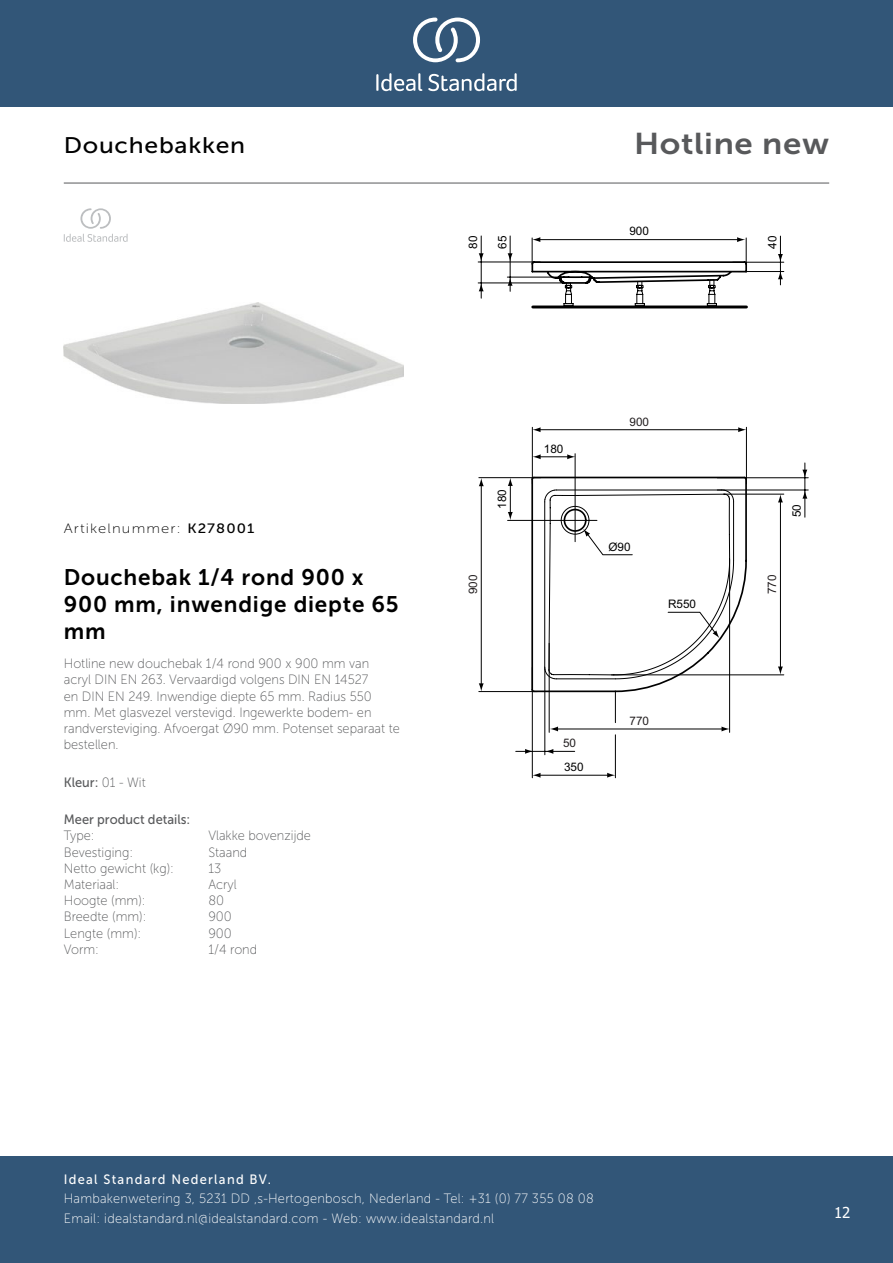
<style>
.page{position:relative;width:893px;height:1263px;background:#fff}
.page>*{position:absolute;margin:0;border:0;box-sizing:border-box;transform-origin:0 0}
.t1{font:30px "Museo Sans 700";letter-spacing:.02em;color:#58595b;scale:1.1 1}
.t2{font:22.5px/27px "Museo Sans 700";letter-spacing:.035em;color:#000}
.t3{font:22.5px "Museo Sans 500";letter-spacing:.03em;color:#000;scale:1.1 1}
.t4{font:15px "Tahoma";color:#fff}
.t5{font:13.5px/16.2px "Museo Sans 100";color:#58595b;scale:.95 1}
.t6{font:13.5px/19.5px "Museo Sans 100";letter-spacing:.02em;color:#fff;scale:.95 1}
.t7{font:13.5px "Museo Sans 500";color:#58595b;scale:.95 1}
.t8{font:13.5px "Museo Sans 500";letter-spacing:.1em;color:#fff;scale:.95 1}
.t9{font:13.5px "Museo Sans 100";letter-spacing:.075em;color:#000;scale:1.1 1}
.t10{font:11.7px "Arial";color:#000}
.t11{font:11.7px "Arial";color:#231f20}
.s1{font-family:"Museo Sans 500"}
.s2{font-family:"Museo Sans 100"}
</style>
<div class="page">
<div style="left:0;top:1157px;width:893px;height:106px;background:#325678"></div>
<div style="left:0;top:0;width:893px;height:107px;background:#325678"></div>
<svg style="left:428px;top:73px;width:89px;height:18px"></svg>
<svg style="left:376px;top:73px;width:46px;height:18px"></svg>
<svg style="left:413px;top:18px;width:67px;height:44px"></svg>
<hr style="left:64px;top:183px;width:765px;height:1px;background:#58595b">
<img style="left:64px;top:302px;width:340px;height:102px">
<svg style="left:530px;top:260px;width:218px;height:433px"></svg>
<svg style="left:531px;top:476px;width:217px;height:217px"></svg>
<svg style="left:778px;top:254px;width:5px;height:8px"></svg>
<svg style="left:778px;top:272px;width:5px;height:7px"></svg>
<hr style="left:780px;top:236px;width:1px;height:49px;background:#000">
<hr style="left:738px;top:271px;width:46px;height:1px;background:#000">
<hr style="left:733px;top:262px;width:51px;height:1px;background:#000">
<svg style="left:737px;top:237px;width:10px;height:25px"></svg>
<svg style="left:532px;top:237px;width:8px;height:25px"></svg>
<hr style="left:537px;top:239px;width:202px;height:1px;background:#000">
<svg style="left:479px;top:253px;width:5px;height:8px"></svg>
<svg style="left:479px;top:283px;width:5px;height:8px"></svg>
<hr style="left:481px;top:236px;width:1px;height:62px;background:#000">
<hr style="left:478px;top:282px;width:89px;height:1px;background:#000">
<hr style="left:478px;top:262px;width:62px;height:1px;background:#000">
<svg style="left:508px;top:253px;width:5px;height:8px"></svg>
<svg style="left:508px;top:278px;width:5px;height:8px"></svg>
<hr style="left:507px;top:277px;width:62px;height:1px;background:#000">
<hr style="left:510px;top:236px;width:1px;height:55px;background:#000">
<svg style="left:479px;top:478px;width:5px;height:8px"></svg>
<svg style="left:479px;top:683px;width:5px;height:8px"></svg>
<hr style="left:481px;top:483px;width:1px;height:202px;background:#000">
<hr style="left:479px;top:477px;width:62px;height:1px;background:#000">
<hr style="left:479px;top:691px;width:58px;height:1px;background:#000">
<svg style="left:508px;top:478px;width:5px;height:42px"></svg>
<hr style="left:508px;top:520px;width:89px;height:1px;background:#000">
<svg style="left:550px;top:726px;width:8px;height:5px"></svg>
<hr style="left:729px;top:560px;width:1px;height:172px;background:#000">
<hr style="left:549px;top:643px;width:1px;height:89px;background:#000">
<svg style="left:525px;top:749px;width:7px;height:5px"></svg>
<hr style="left:532px;top:667px;width:1px;height:111px;background:#000">
<svg style="left:545px;top:749px;width:8px;height:5px"></svg>
<hr style="left:516px;top:751px;width:59px;height:1px;background:#000">
<hr style="left:544px;top:667px;width:1px;height:88px;background:#000">
<svg style="left:532px;top:773px;width:8px;height:5px"></svg>
<svg style="left:607px;top:773px;width:8px;height:5px"></svg>
<hr style="left:538px;top:775px;width:70px;height:1px;background:#000">
<svg style="left:802px;top:470px;width:5px;height:7px"></svg>
<hr style="left:804px;top:463px;width:1px;height:54px;background:#000">
<hr style="left:717px;top:490px;width:91px;height:1px;background:#000">
<hr style="left:717px;top:477px;width:91px;height:1px;background:#000">
<svg style="left:802px;top:490px;width:5px;height:9px"></svg>
<svg style="left:778px;top:495px;width:5px;height:7px"></svg>
<svg style="left:778px;top:666px;width:5px;height:8px"></svg>
<hr style="left:780px;top:501px;width:1px;height:168px;background:#000">
<hr style="left:723px;top:494px;width:61px;height:1px;background:#000">
<hr style="left:611px;top:674px;width:173px;height:1px;background:#000">
<svg style="left:533px;top:427px;width:8px;height:5px"></svg>
<svg style="left:738px;top:427px;width:8px;height:5px"></svg>
<hr style="left:537px;top:429px;width:204px;height:1px;background:#000">
<hr style="left:532px;top:427px;width:1px;height:57px;background:#000">
<hr style="left:746px;top:427px;width:1px;height:57px;background:#000">
<svg style="left:532px;top:454px;width:9px;height:5px"></svg>
<svg style="left:567px;top:454px;width:8px;height:5px"></svg>
<hr style="left:539px;top:456px;width:30px;height:1px;background:#000">
<hr style="left:575px;top:454px;width:1px;height:88px;background:#000">
<hr style="left:554px;top:728px;width:171px;height:1px;background:#000">
<svg style="left:721px;top:726px;width:9px;height:5px"></svg>
<hr style="left:615px;top:691px;width:1px;height:32px;background:#000">
<hr style="left:615px;top:735px;width:1px;height:43px;background:#000">
<svg style="left:544px;top:477px;width:204px;height:216px"></svg>
<svg style="left:64px;top:208px;width:64px;height:34px"></svg>
<h2 class="t3" style="left:64px;top:133px;width:166px">Douchebakken</h2>
<h1 class="t1" style="left:634px;top:127px;width:179px">Hotline new</h1>
<p class="t9" style="left:64px;top:521px;width:175px">Artikelnummer: <span class="s1">K278001</span></p>
<h2 class="t2" style="left:64px;top:564px;width:336px">Douchebak 1/4 rond 900 x<br>900 mm, inwendige diepte 65 mm</h2>
<p class="t5" style="left:64px;top:656px;width:355px">Hotline new douchebak 1/4 rond 900 x 900 mm van acryl DIN EN 263. Vervaardigd volgens DIN EN 14527<br>en DIN EN 249. Inwendige diepte 65 mm. Radius 550 mm. Met glasvezel verstevigd. Ingewerkte bodem- en randversteviging. Afvoergat Ø90 mm. Potenset separaat te bestellen.</p>
<p class="t7" style="left:64px;top:775px;width:88px">Kleur: <span class="s2">01 - Wit</span></p>
<p class="t7" style="left:64px;top:812px;width:135px">Meer product details:</p>
<p class="t5" style="left:64px;top:828px;width:34px">Type:</p>
<p class="t5" style="left:208px;top:828px;width:110px">Vlakke bovenzijde</p>
<p class="t5" style="left:64px;top:844px;width:74px">Bevestiging:</p>
<p class="t5" style="left:208px;top:844px;width:42px">Staand</p>
<p class="t5" style="left:64px;top:860px;width:118px">Netto gewicht (kg):</p>
<p class="t5" style="left:208px;top:860px;width:15px">13</p>
<p class="t5" style="left:64px;top:876px;width:60px">Materiaal:</p>
<p class="t5" style="left:208px;top:876px;width:31px">Acryl</p>
<p class="t5" style="left:64px;top:892px;width:88px">Hoogte (mm):</p>
<p class="t5" style="left:208px;top:892px;width:18px">80</p>
<p class="t5" style="left:64px;top:909px;width:89px">Breedte (mm):</p>
<p class="t5" style="left:208px;top:909px;width:26px">900</p>
<p class="t5" style="left:64px;top:925px;width:83px">Lengte (mm):</p>
<p class="t5" style="left:208px;top:925px;width:26px">900</p>
<p class="t5" style="left:64px;top:941px;width:39px">Vorm:</p>
<p class="t5" style="left:208px;top:941px;width:53px">1/4 rond</p>
<p class="t10" style="left:466px;top:249px;width:15px;rotate:-90deg">80</p>
<p class="t10" style="left:495px;top:249px;width:15px;rotate:-90deg">65</p>
<p class="t10" style="left:629px;top:224px;width:21px">900</p>
<p class="t10" style="left:494px;top:509px;width:21px;rotate:-90deg">180</p>
<p class="t11" style="left:465px;top:594px;width:21px;rotate:-90deg">900</p>
<p class="t10" style="left:544px;top:441px;width:21px">180</p>
<p class="t11" style="left:630px;top:414px;width:21px">900</p>
<p class="t10" style="left:608px;top:539px;width:24px">Ø90</p>
<p class="t10" style="left:668px;top:596px;width:30px">R550</p>
<p class="t11" style="left:563px;top:735px;width:15px">50</p>
<p class="t10" style="left:564px;top:759px;width:21px">350</p>
<p class="t11" style="left:630px;top:713px;width:21px">770</p>
<p class="t10" style="left:765px;top:249px;width:15px;rotate:-90deg">40</p>
<p class="t10" style="left:789px;top:517px;width:15px;rotate:-90deg">50</p>
<p class="t11" style="left:764px;top:594px;width:21px;rotate:-90deg">770</p>
<p class="t8" style="left:64px;top:1172px;width:220px">Ideal Standard Nederland BV.</p>
<p class="t6" style="left:64px;top:1189px;width:559px">Hambakenwetering 3, 5231 DD ‚s-Hertogenbosch, Nederland - Tel: +31 (0) 77 355 08 08<br>Email: idealstandard.nl@idealstandard.com - Web: www.idealstandard.nl</p>
<p class="t4" style="left:834px;top:1203px;width:18px">12</p>
</div>
